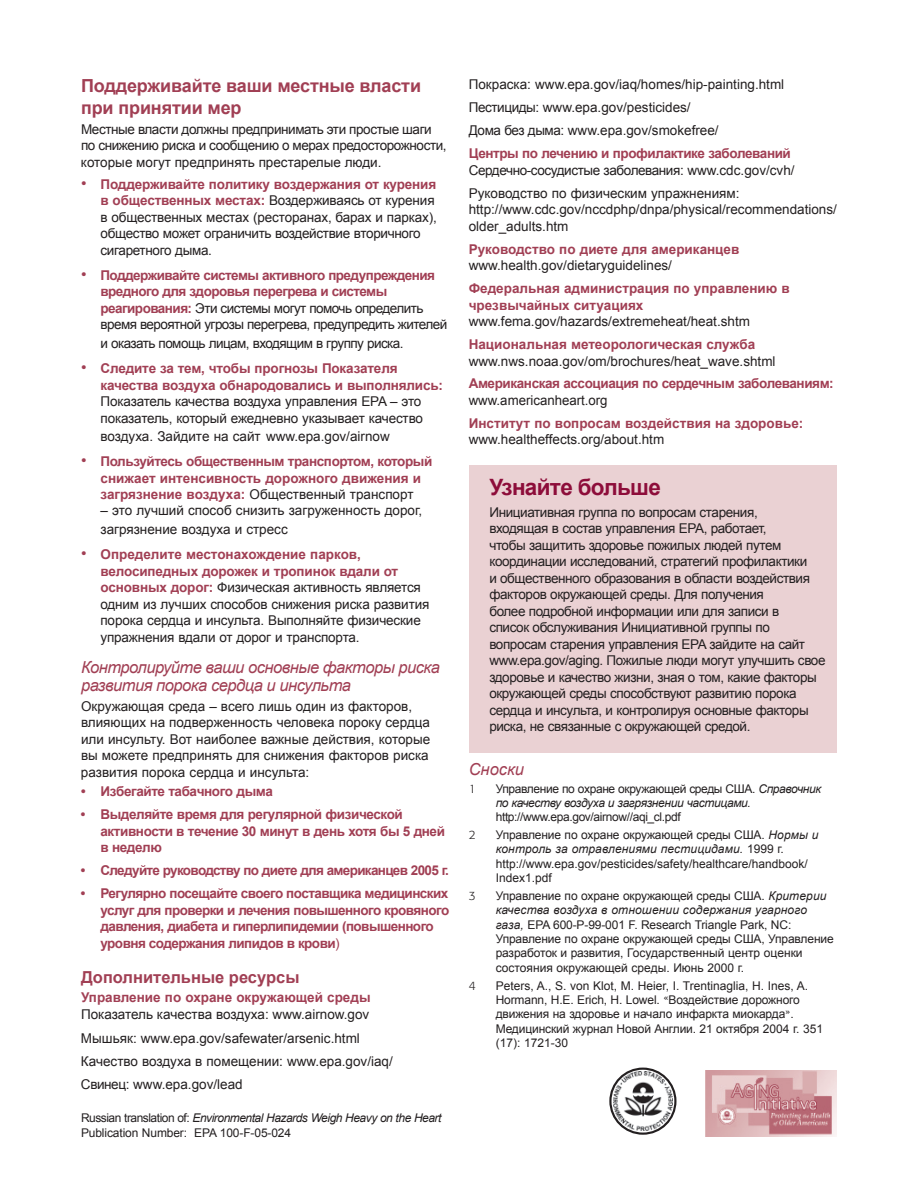
<style>
.page{position:relative;width:918px;height:1188px;background:#fff}
.page>*{position:absolute;margin:0;border:0;box-sizing:border-box;transform-origin:0 0}
.t1{font:700 22.5px "Arial";letter-spacing:-.03em;color:#8d0d3a}
.t2{font:700 18px/21.8px "Arial";letter-spacing:-.005em;color:#a13f54}
.t3{font:italic 16.5px/18px "Arial";letter-spacing:-.03em;color:#a13f54}
.t4{font:700 16.5px "Arial";color:#a13f54}
.t5{font:13.5px/16.5px "Arial";letter-spacing:-.01em;color:#231f20}
.t6{font:13.5px/16.5px "Arial";letter-spacing:-.03em;color:#231f20}
.t7{font:700 13.5px/16.5px "Arial";letter-spacing:-.03em;color:#a13f54}
.t8{font:700 13.5px/16.5px "Arial";color:#a13f54}
.t9{font:700 13.5px/16.5px "Arial";letter-spacing:-.01em;color:#a13f54}
.t10{font:700 13.5px "Arial";letter-spacing:-.05em;color:#a13f54}
.t11{font:13.5px "Arial";letter-spacing:-.04em;color:#231f20}
.t12{font:12px/14.4px "Arial";letter-spacing:-.01em;color:#231f20}
.t13{font:italic 12px/14.4px "Arial";letter-spacing:-.03em;color:#231f20}
.t14{font:12px "Arial";letter-spacing:-.03em;color:#231f20}
.t15{font:300 12px "Formata";color:#231f20}
.s1{font-family:"Formata";font-weight:300;font-size:16.5px;color:#a13f54}
.s2{font-weight:700;color:#a13f54}
.s3{font-family:"Formata";font-weight:300;font-size:16.5px}
.s4{font-weight:400;color:#231f20}
.s5{font-family:"Formata";font-weight:500}
.s6{font-weight:400}
.s7{font-style:italic}
.s8{font-style:normal}
</style>
<div class="page">
<div style="left:469px;top:465px;width:368px;height:287px;background:#ead1d3"></div>
<img style="left:614px;top:1071px;width:58px;height:60px">
<div style="left:609px;top:1068px;width:67px;height:67px;border:2px solid #231f20;border-radius:50%"></div>
<img style="left:705px;top:1071px;width:132px;height:66px">
<h4 class="t2" style="left:81px;top:75px;width:342px">Поддерживайте ваши местные власти при принятии мер</h4>
<p class="t6" style="left:81px;top:121px;width:367px">Местные власти должны предпринимать эти простые шаги по снижению риска и сообщению о мерах предосторожности, которые могут предпринять престарелые люди.</p>
<p class="t5" style="left:101px;top:176px;width:338px;text-indent:-20px"><span class="s1">•</span> <span class="s2">Поддерживайте политику воздержания от курения в общественных местах:</span> Воздерживаясь от курения в общественных местах (ресторанах, барах и парках), общество может ограничить воздействие вторичного сигаретного дыма.</p>
<p class="t7" style="left:100px;top:267px;width:348px;text-indent:-19px"><span class="s3">•</span> Поддерживайте системы активного предупреждения вредного для здоровья перегрева и системы реагирования: <span class="s4">Эти системы могут помочь определить время вероятной угрозы перегрева, предупредить жителей</span></p>
<p class="t11" style="left:100px;top:336px;width:305px">и оказать помощь лицам, входящим в группу риска.</p>
<p class="t9" style="left:100px;top:360px;width:344px;text-indent:-20px"><span class="s3">•</span> Следите за тем, чтобы прогнозы Показателя качества воздуха обнародовались и выполнялись:</p>
<p class="t5" style="left:100px;top:393px;width:322px">Показатель качества воздуха управления EPA – это</p>
<p class="t5" style="left:100px;top:410px;width:324px">показатель, который ежедневно указывает качество</p>
<p class="t5" style="left:100px;top:428px;width:291px">воздуха. Зайдите на сайт www.epa.gov/airnow</p>
<p class="t7" style="left:100px;top:453px;width:333px;text-indent:-19px"><span class="s3">•</span> Пользуйтесь общественным транспортом, который снижает интенсивность дорожного движения и загрязнение воздуха: <span class="s4">Общественный транспорт</span></p>
<p class="t5" style="left:100px;top:501px;width:323px;line-height:18.6px">– это лучший способ снизить загруженность дорог, загрязнение воздуха и стресс</p>
<p class="t5" style="left:100px;top:546px;width:330px;text-indent:-19px"><span class="s1">•</span> <span class="s2">Определите местонахождение парков, велосипедных дорожек и тропинок вдали от основных дорог:</span> Физическая активность является одним из лучших способов снижения риска развития порока сердца и инсульта. Выполняйте физические упражнения вдали от дорог и транспорта.</p>
<p class="t3" style="left:81px;top:658px;width:361px">Контролируйте ваши основные факторы риска развития порока сердца и инсульта</p>
<p class="t5" style="left:81px;top:698px;width:351px">Окружающая среда – всего лишь один из факторов, влияющих на подверженность человека пороку сердца или инсульту. Вот наиболее важные действия, которые вы можете предпринять для снижения факторов риска развития порока сердца и инсульта:</p>
<p class="t7" style="left:81px;top:783px;width:193px"><span class="s5">•</span> Избегайте табачного дыма</p>
<p class="t7" style="left:100px;top:806px;width:346px;text-indent:-19px"><span class="s5">•</span> Выделяйте время для регулярной физической активности в течение 30 минут в день хотя бы 5 дней в неделю</p>
<p class="t10" style="left:81px;top:863px;width:370px"><span class="s5">•</span> Следуйте руководству по диете для американцев 2005 г.</p>
<p class="t7" style="left:100px;top:885px;width:350px;text-indent:-19px"><span class="s5">•</span> Регулярно посещайте своего поставщика медицинских услуг для проверки и лечения повышенного кровяного давления, диабета и гиперлипидемии (повышенного уровня содержания липидов в крови<span class="s6">)</span></p>
<p class="t4" style="left:81px;top:968px;width:220px">Дополнительные ресурсы</p>
<p class="t8" style="left:81px;top:989px;width:291px">Управление по охране окружающей среды</p>
<p class="t5" style="left:81px;top:1006px;width:290px">Показатель качества воздуха: www.airnow.gov</p>
<p class="t5" style="left:81px;top:1030px;width:280px">Мышьяк: www.epa.gov/safewater/arsenic.html</p>
<p class="t5" style="left:81px;top:1053px;width:313px">Качество воздуха в помещении: www.epa.gov/iaq/</p>
<p class="t5" style="left:81px;top:1076px;width:163px">Свинец: www.epa.gov/lead</p>
<p class="t12" style="left:81px;top:1110px;width:362px;line-height:15.3px">Russian translation of: <span class="s7">Environmental Hazards Weigh Heavy on the Heart<br></span>Publication Number: EPA 100-F-05-024</p>
<p class="t5" style="left:469px;top:73px;width:317px;line-height:23px">Покраска: www.epa.gov/iaq/homes/hip-painting.html<br>Пестициды: www.epa.gov/pesticides/<br>Дома без дыма: www.epa.gov/smokefree/</p>
<p class="t7" style="left:469px;top:145px;width:324px">Центры по лечению и профилактике заболеваний</p>
<p class="t6" style="left:469px;top:162px;width:327px">Сердечно-сосудистые заболевания: www.cdc.gov/cvh/</p>
<p class="t5" style="left:469px;top:185px;width:370px">Руководство по физическим упражнениям: http://www.cdc.gov/nccdphp/dnpa/physical/recommendations/ older_adults.htm</p>
<p class="t8" style="left:469px;top:241px;width:272px">Руководство по диете для американцев</p>
<p class="t5" style="left:469px;top:257px;width:205px">www.health.gov/dietaryguidelines/</p>
<p class="t8" style="left:469px;top:280px;width:323px">Федеральная администрация по управлению в чрезвычайных ситуациях</p>
<p class="t5" style="left:469px;top:313px;width:283px">www.fema.gov/hazards/extremeheat/heat.shtm</p>
<p class="t8" style="left:469px;top:336px;width:288px">Национальная метеорологическая служба</p>
<p class="t5" style="left:469px;top:353px;width:308px">www.nws.noaa.gov/om/brochures/heat_wave.shtml</p>
<p class="t7" style="left:469px;top:376px;width:367px">Американская ассоциация по сердечным заболеваниям:</p>
<p class="t5" style="left:469px;top:392px;width:140px">www.americanheart.org</p>
<p class="t8" style="left:469px;top:415px;width:336px">Институт по вопросам воздействия на здоровье:</p>
<p class="t5" style="left:469px;top:432px;width:197px">www.healtheffects.org/about.htm</p>
<h3 class="t1" style="left:489px;top:475px;width:173px">Узнайте больше</h3>
<p class="t6" style="left:489px;top:504px;width:338px">Инициативная группа по вопросам старения,<br>входящая в состав управления EPA, работает,<br>чтобы защитить здоровье пожилых людей путем координации исследований, стратегий профилактики<br>и общественного образования в области воздействия факторов окружающей среды. Для получения<br>более подробной информации или для записи в<br>список обслуживания Инициативной группы по вопросам старения управления EPA зайдите на сайт www.epa.gov/aging. Пожилые люди могут улучшить свое здоровье и качество жизни, зная о том, какие факторы окружающей среды способствуют развитию порока сердца и инсульта, и контролируя основные факторы риска, не связанные с окружающей средой.</p>
<p class="t3" style="left:469px;top:760px;width:57px">Сноски</p>
<p class="t15" style="left:469px;top:783px;width:8px">1</p>
<p class="t13" style="left:496px;top:781px;width:327px"><span class="s8">Управление по охране окружающей среды США.</span> Справочник по качеству воздуха и загрязнении частицами.</p>
<p class="t14" style="left:496px;top:811px;width:187px">http://www.epa.gov/airnow//aqi_cl.pdf</p>
<p class="t15" style="left:469px;top:829px;width:8px">2</p>
<p class="t12" style="left:496px;top:828px;width:324px">Управление по охране окружающей среды США. <span class="s7">Нормы и контроль за отравлениями пестицидами.</span> 1999 г. http://www.epa.gov/pesticides/safety/healthcare/handbook/ Index1.pdf</p>
<p class="t15" style="left:469px;top:890px;width:8px">3</p>
<p class="t12" style="left:496px;top:888px;width:340px">Управление по охране окружающей среды США. <span class="s7">Критерии качества воздуха в отношении содержания угарного газа,</span> EPA 600-P-99-001 F. Research Triangle Park, NC:<br>Управление по охране окружающей среды США, Управление разработок и развития, Государственный центр оценки состояния окружающей среды. Июнь 2000 г.</p>
<p class="t15" style="left:469px;top:980px;width:8px">4</p>
<p class="t12" style="left:496px;top:978px;width:329px">Peters, A., S. von Klot, M. Heier, I. Trentinaglia, H. Ines, A.<br>Hormann, H.E. Erich, H. Lowel. <sup>«</sup>Воздействие дорожного движения на здоровье и начало инфаркта миокарда<sup>»</sup>.<br>Медицинский журнал Новой Англии. 21 октября 2004 г. 351 (17): 1721-30</p>
</div>
